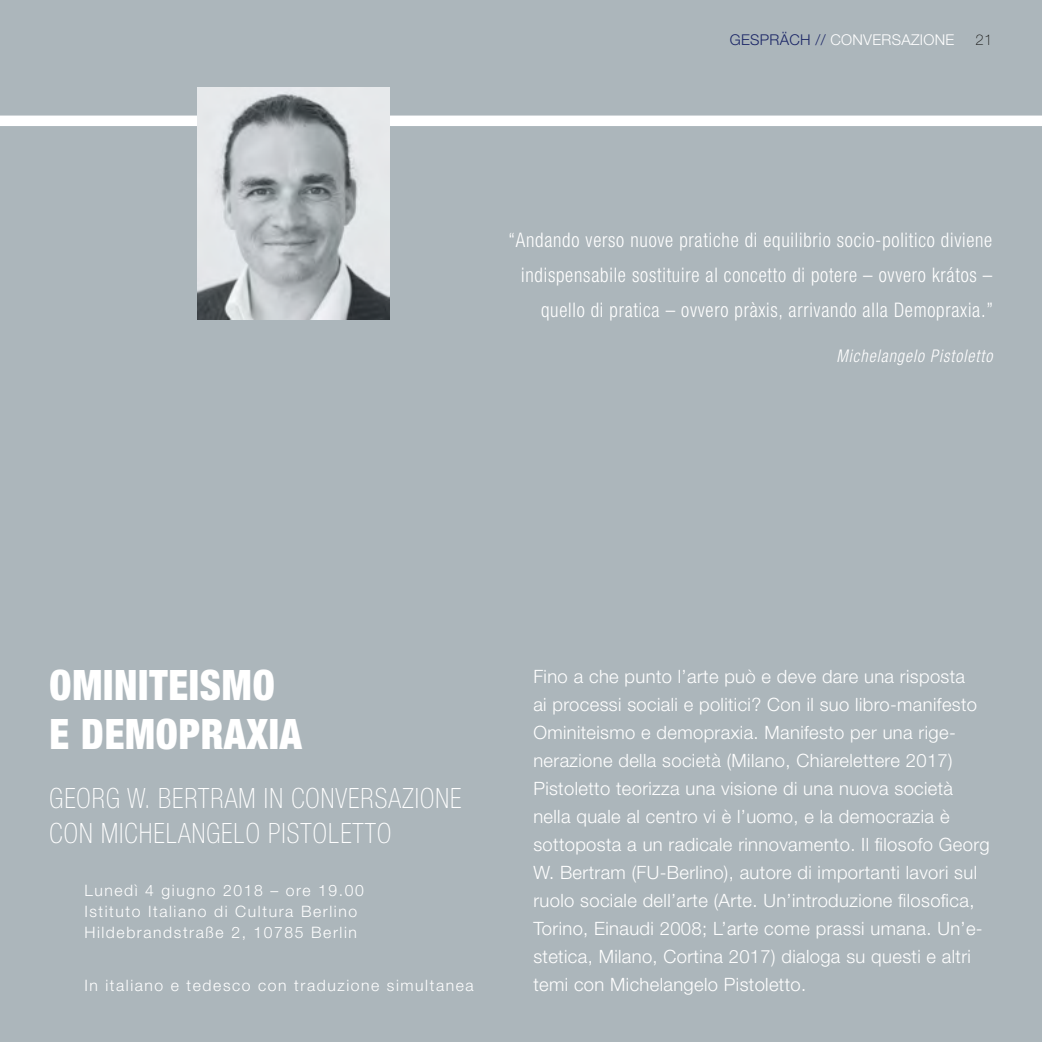
<style>
.page{position:relative;width:1042px;height:1042px;background:#acb6bb}
.page>*{position:absolute;margin:0;border:0;box-sizing:border-box;transform-origin:0 0}
.t1{font:900 condensed 42px/49px "Helvetica Neue LT";letter-spacing:.02em;color:#fff;scale:.94 1}
.t2{font:100 condensed 28px/35px "Helvetica Neue LT";letter-spacing:.04em;color:#fff;scale:.94 1}
.t3{font:300 condensed 20.12px/35px "Helvetica Neue LT";letter-spacing:.04em;color:#fff;text-align:right;scale:.94 1}
.t4{font:300 18.38px/28px "Helvetica Neue LT";letter-spacing:.02em;color:#fff}
.t5{font:italic 300 condensed 17.5px "Helvetica Neue LT";letter-spacing:.06em;color:#fff;scale:.94 1}
.t6{font:300 15.75px/21px "Helvetica Neue LT";letter-spacing:.1em;color:#fff}
.t7{font:300 14.88px "Helvetica Neue LT";letter-spacing:.02em;color:#fff}
.t8{font:100 14.88px "Helvetica Neue LT";color:#171715}
.s1{color:#1b2666}
</style>
<div class="page">
<svg style="left:0;top:116px;width:1042px;height:204px"></svg>
<img style="left:197px;top:87px;width:193px;height:232px">
<p class="t7" style="left:730px;top:30px;width:226px"><span class="s1">GESPRÄCH //</span> CONVERSAZIONE</p>
<p class="t8" style="left:975px;top:31px;width:18px">21</p>
<p class="t3" style="left:508px;top:222px;width:517px">“Andando verso nuove pratiche di equilibrio socio-politico diviene indispensabile sostituire al concetto di potere – ovvero krátos – quello di pratica – ovvero pràxis, arrivando alla Demopraxia.”</p>
<p class="t5" style="left:836px;top:345px;width:167px">Michelangelo Pistoletto</p>
<h1 class="t1" style="left:50px;top:660px;width:270px">OMINITEISMO<br>E DEMOPRAXIA</h1>
<h2 class="t2" style="left:50px;top:781px;width:439px">GEORG W. BERTRAM IN CONVERSAZIONE<br>CON MICHELANGELO PISTOLETTO</h2>
<p class="t6" style="left:84px;top:879px;width:281px">Lunedì 4 giugno 2018 – ore 19.00<br>Istituto Italiano di Cultura Berlino<br>Hildebrandstraße 2, 10785 Berlin</p>
<p class="t6" style="left:84px;top:974px;width:391px">In italiano e tedesco con traduzione simultanea</p>
<p class="t4" style="left:533px;top:662px;width:458px">Fino a che punto l’arte può e deve dare una risposta<br>ai processi sociali e politici? Con il suo libro-manifesto Ominiteismo e demopraxia. Manifesto per una rige&shy;nerazione della società (Milano, Chiarelettere 2017)<br>Pistoletto teorizza una visione di una nuova società nella quale al centro vi è l’uomo, e la democrazia è sottoposta a un radicale rinnovamento. Il filosofo Georg W. Bertram (FU-Berlino), autore di importanti lavori sul ruolo sociale dell’arte (Arte. Un’introduzione filosofica, Torino, Einaudi 2008; L’arte come prassi umana. Un’e&shy;stetica, Milano, Cortina 2017) dialoga su questi e altri temi con Michelangelo Pistoletto.</p>
</div>
